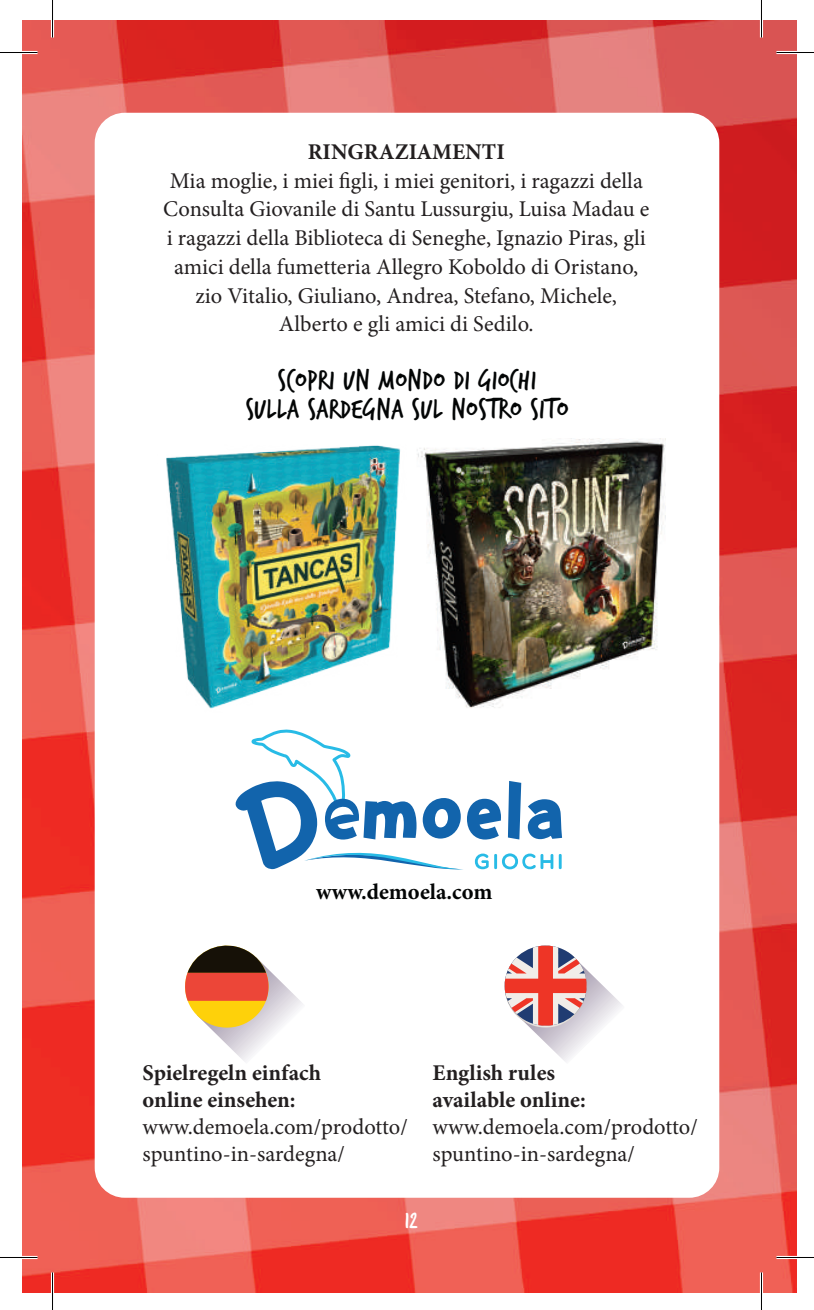
<style>
.page{position:relative;width:814px;height:1310px;background:#fff}
.page>*{position:absolute;margin:0;border:0;box-sizing:border-box;transform-origin:0 0}
.t1{font:30px/28.8px "Trash Hand";letter-spacing:.02em;color:#030505;text-align:center}
.t2{font:25px "Trash Hand";color:#fff}
.t3{font:22.5px/28.8px "Minion Pro";color:#231f20}
.t4{font:700 22.5px/27px "Minion Pro";color:#231f20}
.t5{font:700 22.5px "Minion Pro";color:#030505}
</style>
<div class="page">
<img style="left:22px;top:21px;width:775px;height:1272px">
<div style="left:95px;top:113px;width:624px;height:1085px;background:#fff;border-radius:30px"></div>
<svg style="left:235px;top:729px;width:327px;height:141px"></svg>
<img style="left:166px;top:445px;width:235px;height:264px">
<img style="left:417px;top:438px;width:248px;height:270px">
<svg style="left:185px;top:945px;width:118px;height:117px"></svg>
<svg style="left:504px;top:945px;width:119px;height:117px"></svg>
<hr style="left:0;top:51px;width:38px;height:3px;background:#fff">
<hr style="left:776px;top:51px;width:38px;height:3px;background:#fff">
<hr style="left:0;top:1256px;width:38px;height:3px;background:#fff">
<hr style="left:776px;top:1256px;width:38px;height:3px;background:#fff">
<hr style="left:51px;top:0;width:3px;height:38px;background:#fff">
<hr style="left:51px;top:1272px;width:3px;height:38px;background:#fff">
<hr style="left:760px;top:0;width:3px;height:38px;background:#fff">
<hr style="left:760px;top:1272px;width:3px;height:38px;background:#fff">
<hr style="left:0;top:52px;width:38px;height:1px;background:#000">
<hr style="left:776px;top:52px;width:38px;height:1px;background:#000">
<hr style="left:0;top:1257px;width:38px;height:1px;background:#000">
<hr style="left:776px;top:1257px;width:38px;height:1px;background:#000">
<hr style="left:52px;top:0;width:1px;height:38px;background:#000">
<hr style="left:52px;top:1272px;width:1px;height:38px;background:#000">
<hr style="left:761px;top:0;width:1px;height:38px;background:#000">
<hr style="left:761px;top:1272px;width:1px;height:38px;background:#000">
<p class="t4" style="left:308px;top:138px;width:199px">RINGRAZIAMENTI</p>
<p class="t3" style="left:163px;top:166px;width:487px;text-align:center">Mia moglie, i miei figli, i miei genitori, i ragazzi della Consulta Giovanile di Santu Lussurgiu, Luisa Madau e i ragazzi della Biblioteca di Seneghe, Ignazio Piras, gli amici della fumetteria Allegro Koboldo di Oristano, zio Vitalio, Giuliano, Andrea, Stefano, Michele, Alberto e gli amici di Sedilo.</p>
<h1 class="t1" style="left:246px;top:367px;width:324px">SCOPRI UN MONDO DI GIOCHI<br>SULLA SARDEGNA SUL NOSTRO SITO</h1>
<p class="t5" style="left:316px;top:876px;width:178px">www.demoela.com</p>
<p class="t4" style="left:142px;top:1059px;width:180px">Spielregeln einfach online einsehen:</p>
<p class="t3" style="left:142px;top:1114px;width:267px;line-height:27px">www.demoela.com/prodotto/ spuntino-in-sardegna/</p>
<p class="t4" style="left:432px;top:1059px;width:155px">English rules available online:</p>
<p class="t3" style="left:432px;top:1114px;width:267px;line-height:27px">www.demoela.com/prodotto/ spuntino-in-sardegna/</p>
<p class="t2" style="left:404px;top:1208px;width:15px">12</p>
</div>
